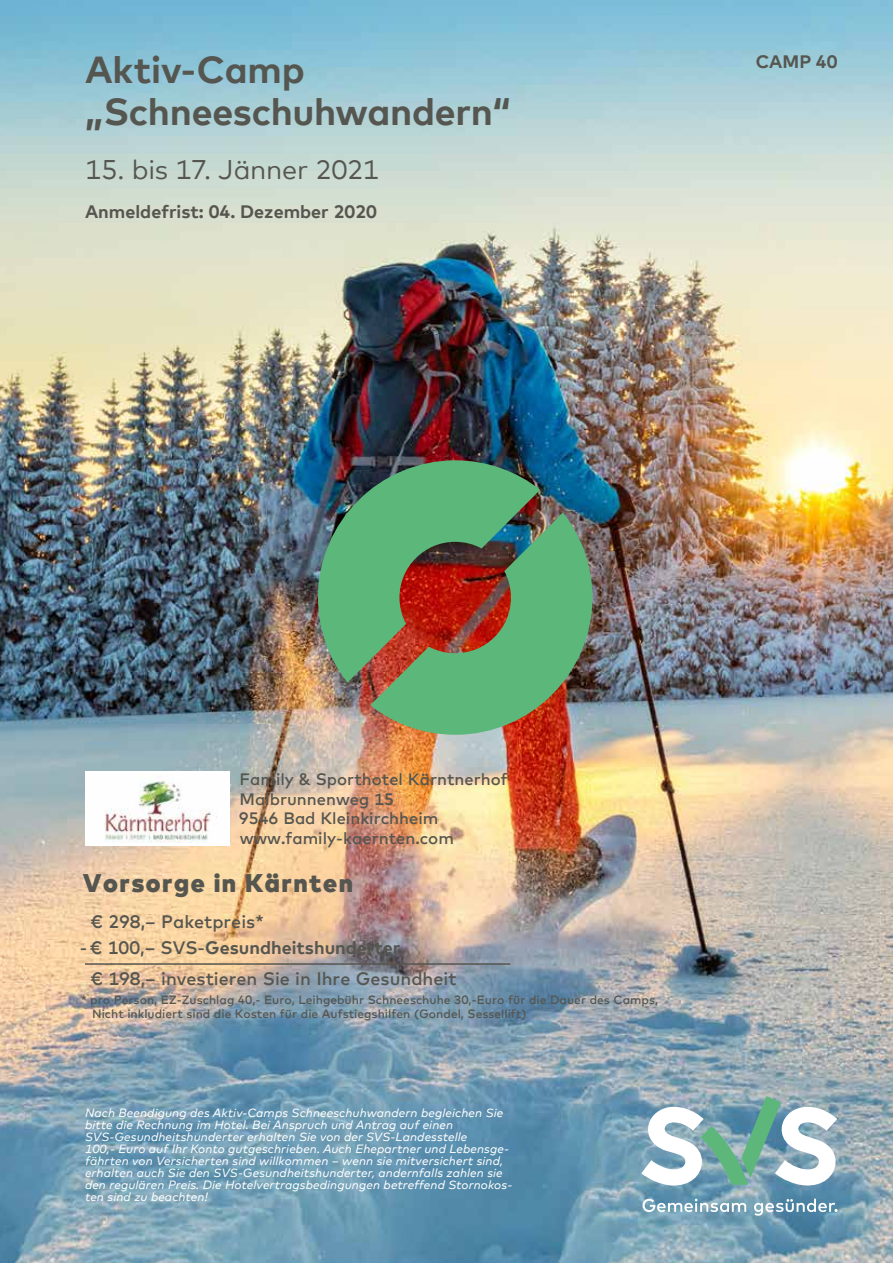
<style>
.page{position:relative;width:893px;height:1263px;background:#fff}
.page>*{position:absolute;margin:0;border:0;box-sizing:border-box;transform-origin:0 0}
.t1{font:700 37.5px/41.2px "Mark Offc Pro";letter-spacing:-.005em;color:#565650}
.t2{font:27px "Mark Offc Pro";letter-spacing:-.01em;color:#565650}
.t3{font:900 25.5px "Mark Offc Pro";letter-spacing:.06em;color:#565650}
.t4{font:500 18px/26.7px "Mark Offc Pro";color:#565650}
.t5{font:700 18px "Mark Offc Pro";color:#565650}
.t6{font:500 16.5px/19.8px "Mark Offc Pro";color:#565650}
.t7{font:italic 12px/12px "Mark Offc Pro";letter-spacing:.01em;color:#fff}
.t8{font:500 12px/14.4px "Mark Offc Pro";color:#565650}
.s1{font-weight:700}
</style>
<div class="page">
<img style="left:0;top:0;width:893px;height:1263px">
<svg style="left:641px;top:1096px;width:196px;height:90px"></svg>
<svg style="left:642px;top:1199px;width:104px;height:13px"></svg>
<svg style="left:754px;top:1199px;width:84px;height:17px"></svg>
<hr style="left:85px;top:963px;width:425px;height:2px;background:#565650">
<img style="left:370px;top:512px;width:222px;height:223px">
<img style="left:318px;top:460px;width:222px;height:222px">
<div style="left:85px;top:772px;width:145px;height:74px;background:#fff"></div>
<img style="left:104px;top:774px;width:113px;height:69px">
<h1 class="t1" style="left:85px;top:46px;width:427px">Aktiv-Camp „Schneeschuhwandern“</h1>
<h2 class="t2" style="left:85px;top:149px;width:295px">15. bis 17. Jänner 2021</h2>
<h3 class="t5" style="left:85px;top:197px;width:293px">Anmeldefrist: 04. Dezember 2020</h3>
<h3 class="t5" style="left:756px;top:48px;width:83px">CAMP 40</h3>
<h3 class="t6" style="left:239px;top:768px;width:270px">Family &amp; Sporthotel Kärntnerhof<br>Maibrunnenweg 15<br>9546 Bad Kleinkirchheim www.family-kaernten.com</h3>
<h3 class="t3" style="left:83px;top:863px;width:272px">Vorsorge in Kärnten</h3>
<h3 class="t4" style="left:80px;top:906px;width:322px;text-indent:10px">€ 298,– Paketpreis*<br>-€ 100,– SVS-<span class="s1">Gesundheitshunderter</span></h3>
<h3 class="t4" style="left:90px;top:964px;width:368px">€ 198,– investieren Sie in Ihre Gesundheit</h3>
<p class="t8" style="left:92px;top:991px;width:567px;text-indent:-11px">* pro Person, EZ-Zuschlag 40,- Euro, Leihgebühr Schneeschuhe 30,-Euro für die Dauer des Camps,<br>Nicht inkludiert sind die Kosten für die Aufstiegshilfen (Gondel, Sessellift)</p>
<p class="t7" style="left:85px;top:1106px;width:429px">Nach Beendigung des Aktiv-Camps Schneeschuhwandern begleichen Sie bitte die Rechnung im Hotel. Bei Anspruch und Antrag auf einen SVS-Gesundheits-hunderter -erhalten Sie von der SVS-Landesstelle<br>100,- Euro auf Ihr Konto gutgeschrieben. Auch Ehepartner und Lebensge&shy;fährten von Versicherten sind willkommen – wenn sie mitversichert sind, erhalten auch Sie den SVS-Gesundheitshunderter, andernfalls zahlen sie den -regulären Preis. Die Hotelvertragsbedingungen betreffend Stornokos&shy;ten sind zu beachten!</p>
</div>
